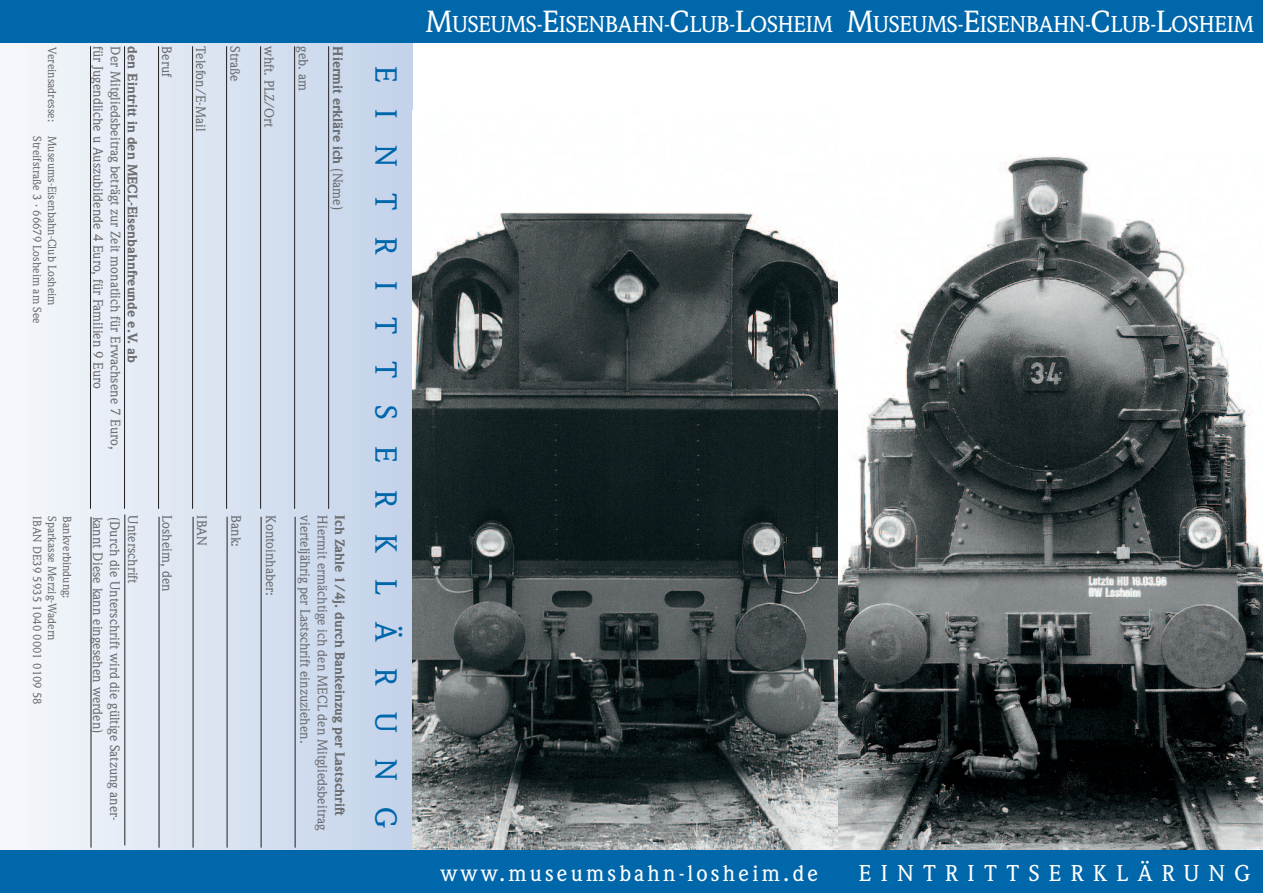
<style>
.page{position:relative;width:1263px;height:893px;background:#fff}
.page>*{position:absolute;margin:0;border:0;box-sizing:border-box;transform-origin:0 0}
.t1{font:500 30px "Weidemann";letter-spacing:.89em;color:#0067ab}
.t2{font:500 22.5px "Weidemann";letter-spacing:-.005em;color:#fff}
.t3{font:500 22.5px "Weidemann";letter-spacing:.14em;color:#fff}
.t4{font:500 22.5px "Weidemann";letter-spacing:.415em;color:#fff}
.t5{font:500 13.5px/17.1px "Weidemann";color:#6c6d70}
.t6{font:900 13.5px "Weidemann";color:#6c6d70}
.t7{font:500 11.55px/15px "Weidemann";color:#6c6d70}
.s1{font-weight:500}
.s2{font-size:30px}
</style>
<div class="page">
<div style="left:0;top:34px;width:412px;height:853px;background:linear-gradient(to right,#f2f4f7,#c1d0e7)"></div>
<img style="left:838px;top:154px;width:425px;height:696px">
<img style="left:412px;top:212px;width:426px;height:638px">
<div style="left:0;top:0;width:1263px;height:43px;background:#0067ab"></div>
<div style="left:0;top:850px;width:1263px;height:43px;background:#0067ab"></div>
<hr style="left:328px;top:46px;width:1px;height:463px;background:#231f20">
<hr style="left:294px;top:46px;width:1px;height:463px;background:#231f20">
<hr style="left:260px;top:46px;width:1px;height:463px;background:#231f20">
<hr style="left:226px;top:46px;width:1px;height:463px;background:#231f20">
<hr style="left:192px;top:46px;width:1px;height:463px;background:#231f20">
<hr style="left:158px;top:46px;width:1px;height:463px;background:#231f20">
<hr style="left:124px;top:46px;width:1px;height:463px;background:#231f20">
<hr style="left:90px;top:46px;width:1px;height:463px;background:#231f20">
<hr style="left:295px;top:517px;width:1px;height:331px;background:#231f20">
<hr style="left:261px;top:517px;width:1px;height:331px;background:#231f20">
<hr style="left:227px;top:517px;width:1px;height:331px;background:#231f20">
<hr style="left:193px;top:517px;width:1px;height:331px;background:#231f20">
<hr style="left:159px;top:517px;width:1px;height:331px;background:#231f20">
<hr style="left:91px;top:517px;width:1px;height:331px;background:#231f20">
<hr style="left:125px;top:514px;width:1px;height:331px;background:#231f20">
<p class="t7" style="left:59px;top:136px;width:189px;text-indent:-89px;rotate:90deg">Vereinsadresse: Museums-Eisenbahn-Club Losheim<br>Streifstraße 3 · 66679 Losheim am See</p>
<p class="t5" style="left:123px;top:46px;width:405px;rotate:90deg">Der Mitgliedsbeitrag beträgt zur Zeit monatlich für Erwachsene 7 Euro, für Jugendliche u Auszubildende 4 Euro, für Familien 9 Euro</p>
<p class="t6" style="left:137px;top:46px;width:318px;rotate:90deg">den Eintritt in den MECL-Eisenbahnfreunde e.V. ab</p>
<p class="t5" style="left:174px;top:46px;width:32px;rotate:90deg">Beruf</p>
<p class="t5" style="left:208px;top:46px;width:86px;rotate:90deg">Telefon/E-Mail</p>
<p class="t5" style="left:242px;top:46px;width:37px;rotate:90deg">Straße</p>
<p class="t5" style="left:277px;top:46px;width:83px;rotate:90deg">whft. PLZ/Ort</p>
<p class="t5" style="left:311px;top:46px;width:46px;rotate:90deg">geb. am</p>
<p class="t6" style="left:343px;top:46px;width:165px;rotate:90deg">Hiermit erkläre ich <span class="s1">(Name)</span></p>
<p class="t7" style="left:73px;top:516px;width:190px;rotate:90deg">Bankverbindung:<br>Sparkasse Merzig-Wadern<br>IBAN DE39 5935 1040 0001 0109 58</p>
<p class="t5" style="left:140px;top:515px;width:70px;rotate:90deg">Unterschrift</p>
<p class="t5" style="left:122px;top:517px;width:305px;rotate:90deg">(Durch die Unterschrift wird die gültige Satzung aner&shy;kannt Diese kann eingesehen werden)</p>
<p class="t5" style="left:174px;top:515px;width:78px;rotate:90deg">Losheim, den</p>
<p class="t5" style="left:209px;top:515px;width:32px;rotate:90deg">IBAN</p>
<p class="t5" style="left:243px;top:515px;width:33px;rotate:90deg">Bank:</p>
<p class="t5" style="left:278px;top:515px;width:82px;rotate:90deg">Kontoinhaber:</p>
<p class="t5" style="left:330px;top:515px;width:316px;rotate:90deg">Hiermit ermächtige ich den MECL den Mitgliedsbeitrag vierteljährig per Lastschrift einzuziehen.</p>
<p class="t6" style="left:345px;top:515px;width:302px;rotate:90deg">Ich Zahle 1/4j. durch Bankeinzug per Lastschrift</p>
<h1 class="t1" style="left:397px;top:66px;width:764px;rotate:90deg">EINTRITTSERKLÄRUNG</h1>
<h2 class="t2" style="left:426px;top:16px;width:829px"><span class="s2">M</span>USEUMS-<span class="s2">E</span>ISENBAHN-<span class="s2">C</span>LUB-<span class="s2">L</span>OSHEIM <span class="s2">M</span>USEUMS-<span class="s2">E</span>ISENBAHN-<span class="s2">C</span>LUB-<span class="s2">L</span>OSHEIM</h2>
<h2 class="t3" style="left:440px;top:865px;width:379px">www.museumsbahn-losheim.de</h2>
<h2 class="t4" style="left:859px;top:865px;width:393px">EINTRITTSERKLÄRUNG</h2>
</div>
